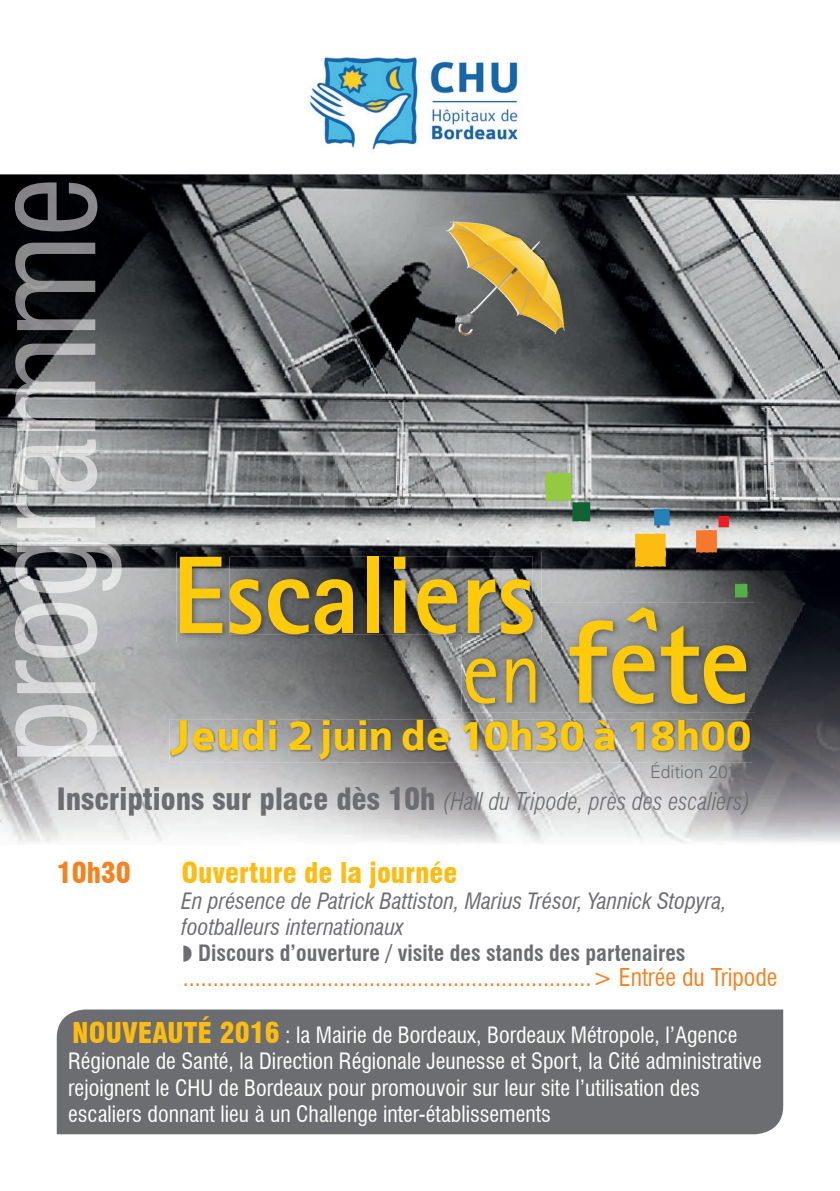
<style>
.page{position:relative;width:840px;height:1191px;background:#fff}
.page>*{position:absolute;margin:0;border:0;box-sizing:border-box;transform-origin:0 0}
.t1{font:800 110.4px "Rotis Sans Serif Std";color:#feca0a;scale:.93 1}
.t2{font:700 46px "Colaborate";letter-spacing:-.01em;color:#feca0a}
.t3{font:900 condensed 28px "Swiss 721 BT";color:#fdbc12}
.t4{font:900 condensed 28px "Swiss 721 BT";color:#f58220}
.t5{font:condensed 24px "Swiss 721 BT";color:#f58220}
.t6{font:italic 300 condensed 24px "Swiss 721 BT";color:#6c6d70}
.t7{font:condensed 22px/26.4px "Swiss 721 BT";color:#fff}
.t8{font:italic condensed 22px/26px "Swiss 721 BT";color:#6c6d70}
.t9{font:700 condensed 22px "Swiss 721 BT";color:#6c6d70}
.t10{font:300 17.6px "Univers LT Std";color:#6c6d70}
.s1{font-weight:900;font-style:normal;font-size:30px}
.s2{font-weight:900;font-size:28px;color:#fdbc12}
</style>
<div class="page">
<img style="left:309px;top:57px;width:209px;height:94px">
<img style="left:0;top:174px;width:839px;height:669px">
<img style="left:651px;top:763px;width:8px;height:15px">
<img style="left:446px;top:221px;width:74px;height:115px">
<img style="left:455px;top:311px;width:19px;height:14px">
<img style="left:176px;top:552px;width:365px;height:90px">
<img style="left:229px;top:557px;width:303px;height:77px">
<img style="left:169px;top:719px;width:582px;height:43px">
<img style="left:461px;top:603px;width:293px;height:110px">
<img style="left:461px;top:603px;width:80px;height:39px">
<img style="left:461px;top:603px;width:71px;height:31px">
<svg style="left:465px;top:607px;width:280px;height:97px;background:#a59863"></svg>
<svg style="left:545px;top:472px;width:45px;height:49px;background:#87a673"></svg>
<svg style="left:634px;top:533px;width:31px;height:34px"></svg>
<svg style="left:653px;top:508px;width:16px;height:18px"></svg>
<svg style="left:695px;top:516px;width:33px;height:37px"></svg>
<svg style="left:734px;top:584px;width:13px;height:13px"></svg>
<img style="left:15px;top:182px;width:107px;height:574px">
<div style="left:57px;top:1009px;width:725px;height:125px;background:#6c6d70"></div>
<h1 class="t1" style="left:172px;top:525px;width:392px">Escaliers</h1>
<h2 class="t2" style="left:170px;top:712px;width:583px">Jeudi 2 juin de 10h30 à 18h00</h2>
<p class="t10" style="left:649px;top:761px;width:97px">Édition 2016</p>
<p class="t6" style="left:57px;top:786px;width:694px"><span class="s1">Inscriptions sur place dès 10h</span> (Hall du Tripode, près des escaliers)</p>
<p class="t4" style="left:57px;top:855px;width:76px">10h30</p>
<p class="t3" style="left:181px;top:855px;width:277px">Ouverture de la journée</p>
<p class="t8" style="left:181px;top:887px;width:546px">En présence de Patrick Battiston, Marius Trésor, Yannick Stopyra, footballeurs internationaux</p>
<p class="t9" style="left:198px;top:939px;width:488px">Discours d’ouverture / visite des stands des partenaires</p>
<p class="t5" style="left:183px;top:963px;width:595px">....................................................................&gt; Entrée du Tripode</p>
<p class="t7" style="left:68px;top:1021px;width:694px"><span class="s2">NOUVEAUTÉ 2016</span> : la Mairie de Bordeaux, Bordeaux Métropole, l’Agence Régionale de Santé, la Direction Régionale Jeunesse et Sport, la Cité administrative rejoignent le CHU de Bordeaux pour promouvoir sur leur site l’utilisation des escaliers donnant lieu à un Challenge inter-établissements</p>
</div>
